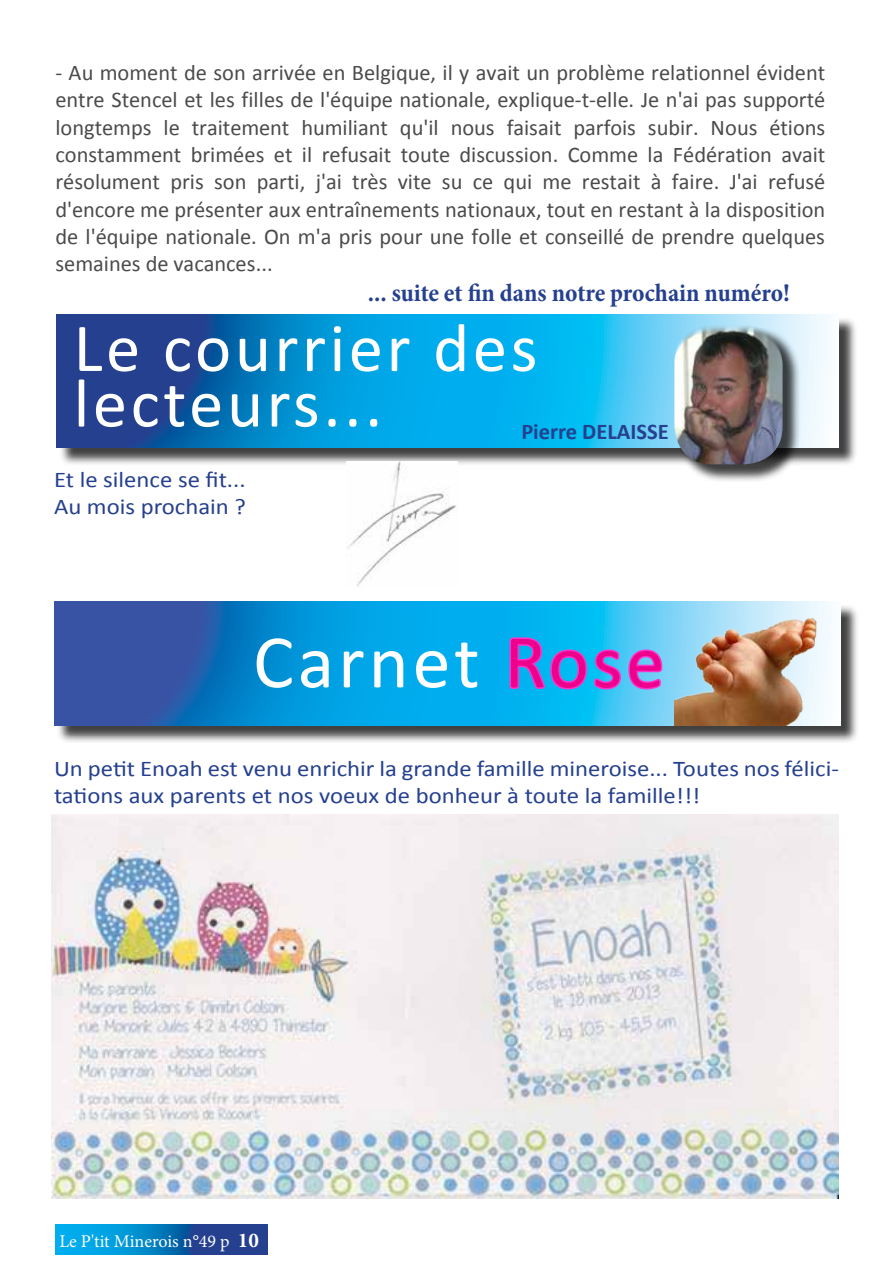
<style>
.page{position:relative;width:893px;height:1263px;background:#fff}
.page>*{position:absolute;margin:0;border:0;box-sizing:border-box;transform-origin:0 0}
.t1{font:76.5px "Calibri";letter-spacing:.05em;color:#fff}
.t2{font:69px/55.5px "Calibri";letter-spacing:.05em;color:#fff}
.t3{font:700 condensed 25.5px "Minion Pro";letter-spacing:-.005em;color:#25408f}
.t4{font:22.5px/27.3px "Calibri";color:#4b4b4d;text-align:justify}
.t5{font:22.5px/27px "Calibri";color:#25408f;scale:1.1 1}
.t6{font:700 22.5px "Calibri";color:#25408f}
.t7{font:18px "Minion Pro";letter-spacing:-.005em;color:#fff}
.s1{color:#ec008c}
.s2{font-weight:700;font-size:21px}
</style>
<div class="page">
<svg style="left:55px;top:1225px;width:213px;height:29px;background:#0d72b9"></svg>
<div style="left:59px;top:317px;width:799px;height:149px;background:#000;opacity:.75"></div>
<svg style="left:57px;top:315px;width:782px;height:132px;background:#2195d2"></svg>
<div style="left:677px;top:326px;width:124px;height:157px;background:#000;opacity:.75"></div>
<img style="left:674px;top:324px;width:109px;height:140px">
<img style="left:346px;top:461px;width:112px;height:126px">
<div style="left:56px;top:604px;width:803px;height:139px;background:#000;opacity:.75"></div>
<svg style="left:54px;top:602px;width:787px;height:123px;background:#2093d4"></svg>
<svg style="left:507px;top:636px;width:158px;height:55px;background:#5d98e8"></svg>
<img style="left:674px;top:617px;width:153px;height:108px">
<img style="left:51px;top:814px;width:787px;height:384px">
<p class="t4" style="left:55px;top:59px;width:771px">- Au moment de son arrivée en Belgique, il y avait un problème relationnel évident entre Stencel et les filles de l'équipe nationale, explique-t-elle. Je n'ai pas supporté longtemps le traitement humiliant qu'il nous faisait parfois subir. Nous étions constamment brimées et il refusait toute discussion. Comme la Fédération avait résolument pris son parti, j'ai très vite su ce qui me restait à faire. J'ai refusé d'encore me présenter aux entraînements nationaux, tout en restant à la disposition de l'équipe nationale. On m'a pris pour une folle et conseillé de prendre quelques semaines de vacances...</p>
<p class="t3" style="left:368px;top:276px;width:424px">... suite et fin dans notre prochain numéro!</p>
<h2 class="t2" style="left:74px;top:320px;width:465px">Le courrier des lecteurs...</h2>
<p class="t6" style="left:521px;top:417px;width:149px">Pierre DELAISSE</p>
<p class="t5" style="left:54px;top:466px;width:176px">Et le silence se fit...<br>Au mois prochain ?</p>
<h1 class="t1" style="left:253px;top:613px;width:413px">Carnet <span class="s1">Rose</span></h1>
<p class="t5" style="left:54px;top:755px;width:715px">Un petit Enoah est venu enrichir la grande famille mineroise... Toutes nos félici&shy;tations aux parents et nos voeux de bonheur à toute la famille!!!</p>
<p class="t7" style="left:59px;top:1229px;width:201px">Le P'tit Minerois n°49 p <span class="s2">10</span></p>
</div>
